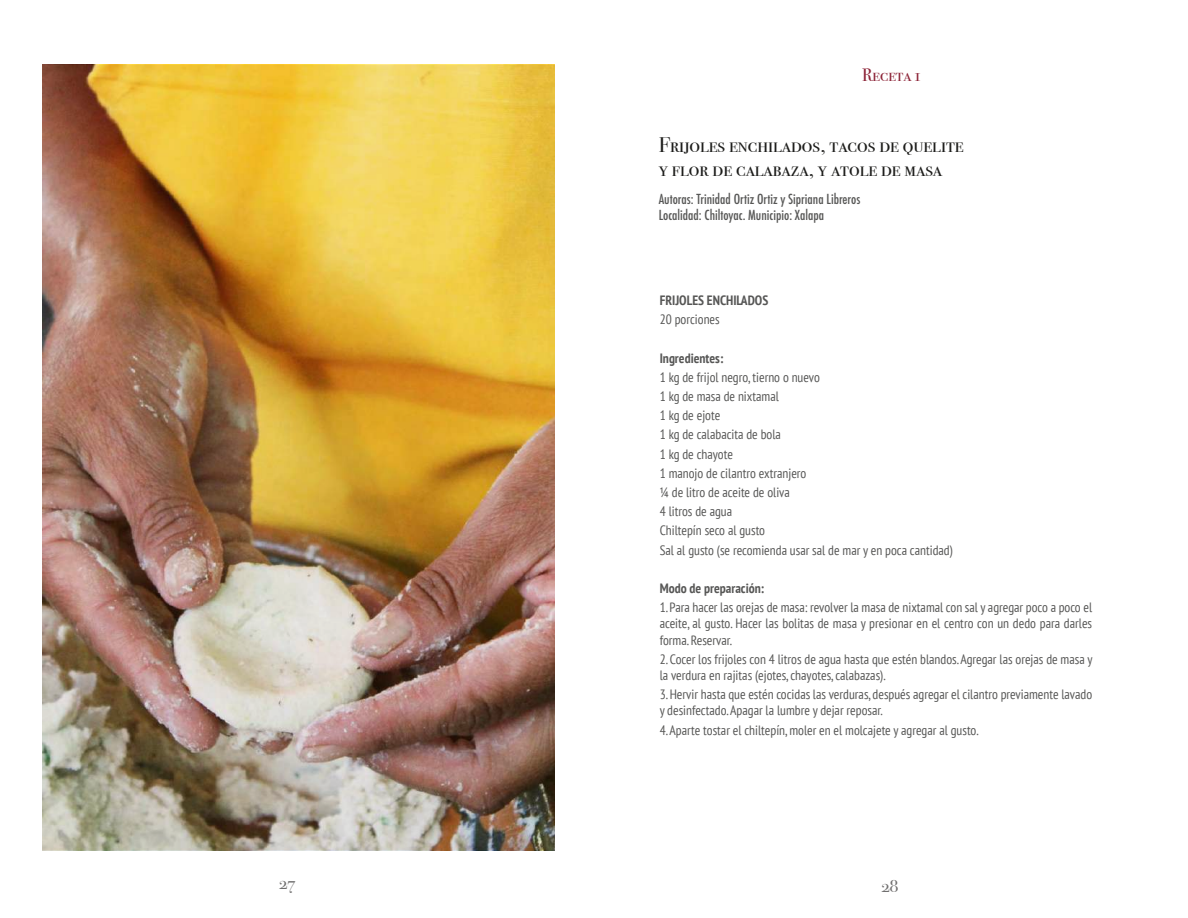
<style>
.page{position:relative;width:1188px;height:918px;background:#fff}
.page>*{position:absolute;margin:0;border:0;box-sizing:border-box;transform-origin:0 0}
.t1{font:21px "Bodoni Svty Two SCITCTT";color:#1d1d1b}
.t2{font:18px "Bodoni Svty Two SCITCTT";color:#8c2337}
.t3{font:18px "Bodoni Svty Two SCITCTT";color:#706f6f}
.t4{font:condensed 13.5px/19.2px "PT Sans";color:#575756}
.t5{font:500 condensed 13.5px/16.2px "Futura";color:#575756}
.t6{font:700 condensed 13.5px "PT Sans";color:#575756}
</style>
<div class="page">
<img style="left:43px;top:65px;width:512px;height:785px">
<h2 class="t2" style="left:862px;top:67px;width:60px">Receta 1</h2>
<h1 class="t1" style="left:659px;top:136px;width:306px">Frijoles enchilados, tacos de quelite</h1>
<p class="t5" style="left:659px;top:191px;width:203px">Autoras: Trinidad Ortiz Ortiz y Sipriana Libreros<br>Localidad: Chiltoyac. Municipio: Xalapa</p>
<h1 class="t1" style="left:659px;top:159px;width:285px">y flor de calabaza, y atole de masa</h1>
<p class="t6" style="left:660px;top:293px;width:110px">FRIJOLES ENCHILADOS</p>
<p class="t4" style="left:660px;top:310px;width:62px">20 porciones</p>
<p class="t6" style="left:660px;top:351px;width:65px">Ingredientes:</p>
<p class="t4" style="left:660px;top:368px;width:295px">1 kg de frijol negro, tierno o nuevo<br>1 kg de masa de nixtamal<br>1 kg de ejote<br>1 kg de calabacita de bola<br>1 kg de chayote<br>1 manojo de cilantro extranjero<br>¼ de litro de aceite de oliva<br>4 litros de agua<br>Chiltepín seco al gusto<br>Sal al gusto (se recomienda usar sal de mar y en poca cantidad)</p>
<p class="t6" style="left:660px;top:581px;width:106px">Modo de preparación:</p>
<p class="t4" style="left:660px;top:600px;width:434px;line-height:16.2px;text-align:justify">1. Para hacer las orejas de masa: revolver la masa de nixtamal con sal y agregar poco a poco el aceite, al gusto. Hacer las bolitas de masa y presionar en el centro con un dedo para darles forma. Reservar.</p>
<p class="t4" style="left:660px;top:651px;width:434px;line-height:16.2px">2. Cocer los frijoles con 4 litros de agua hasta que estén blandos. Agregar las orejas de masa y la verdura en rajitas (ejotes, chayotes, calabazas).</p>
<p class="t4" style="left:660px;top:687px;width:434px;line-height:16.2px">3. Hervir hasta que estén cocidas las verduras, después agregar el cilantro previamente lavado y desinfectado. Apagar la lumbre y dejar reposar.</p>
<p class="t4" style="left:660px;top:721px;width:320px">4. Aparte tostar el chiltepín, moler en el molcajete y agregar al gusto.</p>
<h2 class="t3" style="left:279px;top:876px;width:18px">27</h2>
<h2 class="t3" style="left:881px;top:878px;width:18px">28</h2>
</div>
